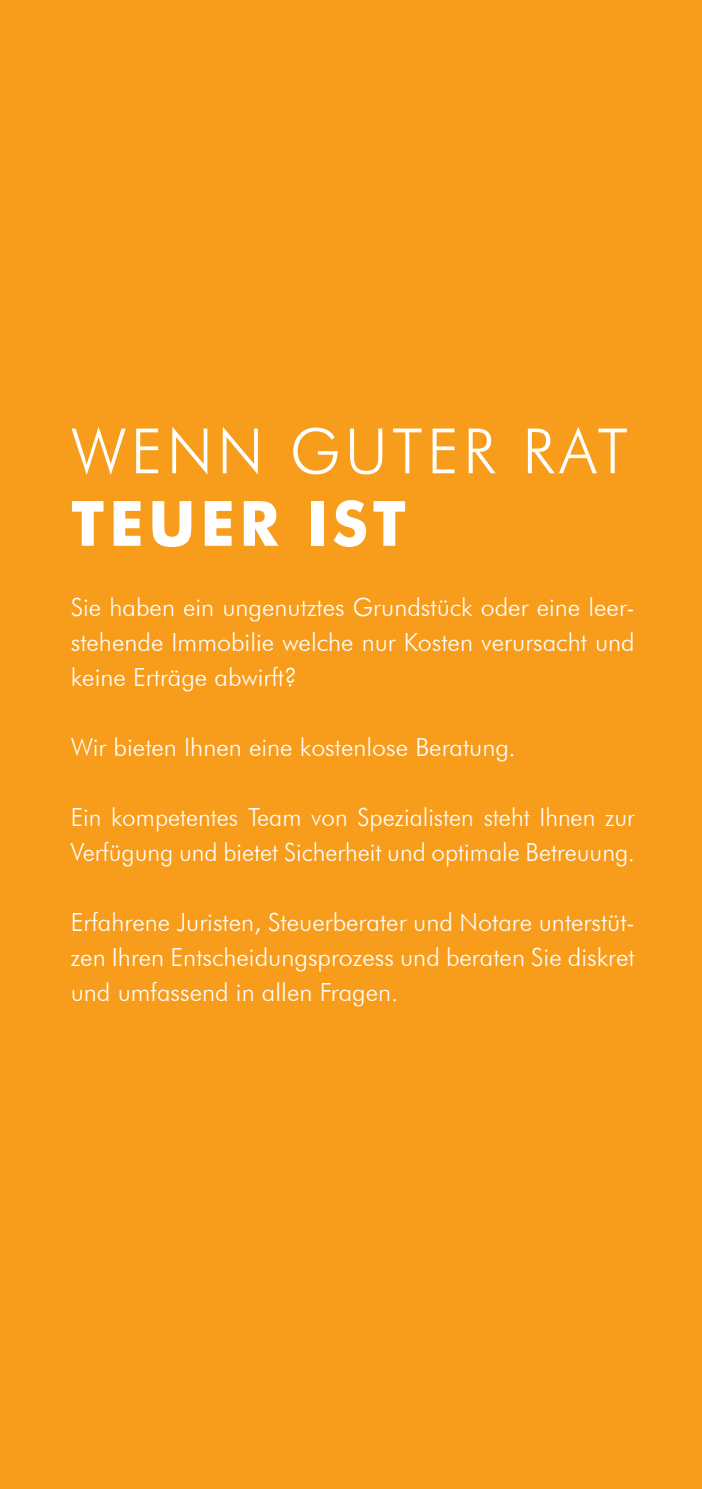
<style>
.page{position:relative;width:702px;height:1489px;background:#fff}
.page>*{position:absolute;margin:0;border:0;box-sizing:border-box;transform-origin:0 0}
.t1{font:300 62.5px "Futura BT";letter-spacing:.07em;color:#fff}
.t2{font:700 62.5px "Futura BT";letter-spacing:.07em;color:#fff}
.t3{font:300 25px/35px "Futura BT";color:#fff;text-align:justify}
</style>
<div class="page">
<div style="left:0;top:0;width:702px;height:1488px;background:#f89c1c"></div>
<h1 class="t1" style="left:71px;top:413px;width:558px">WENN GUTER RAT</h1>
<h1 class="t2" style="left:71px;top:485px;width:337px">TEUER IST</h1>
<p class="t3" style="left:71px;top:589px;width:565px">Sie haben ein ungenutztes Grundstück oder eine leer&shy;stehende Immobilie welche nur Kosten verursacht und keine Erträge abwirft?</p>
<p class="t3" style="left:71px;top:729px;width:446px">Wir bieten Ihnen eine kostenlose Beratung.</p>
<p class="t3" style="left:71px;top:799px;width:565px">Ein kompetentes Team von Spezialisten steht Ihnen zur<br>Verfügung und bietet Sicherheit und optimale Betreuung.</p>
<p class="t3" style="left:71px;top:904px;width:565px">Erfahrene Juristen, Steuerberater und Notare unterstüt&shy;zen Ihren Entscheidungsprozess und beraten Sie diskret und umfassend in allen Fragen.</p>
</div>
